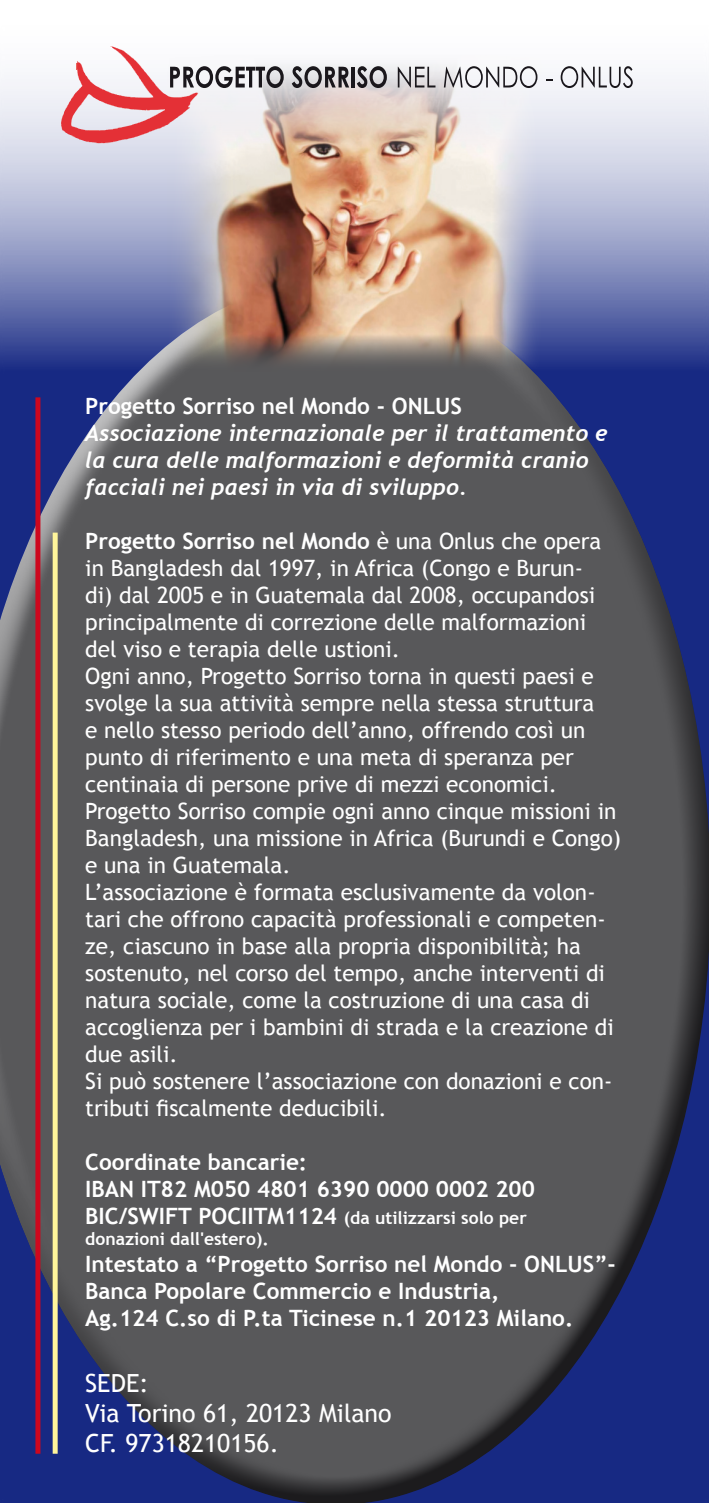
<style>
.page{position:relative;width:709px;height:1503px;background:#fff}
.page>*{position:absolute;margin:0;border:0;box-sizing:border-box;transform-origin:0 0}
.t1{font:25px/30px "Trebuchet MS";color:#fff}
.t2{font:22.5px/27px "Trebuchet MS";color:#fff}
.t3{font:700 22.5px/27px "Trebuchet MS";color:#fff}
.t4{font:italic 700 22.5px/27px "Trebuchet";color:#fff}
.t5{font:700 17.5px/21px "Trebuchet MS";color:#fff}
.s1{font-weight:700}
.s2{font-size:22.5px}
</style>
<div class="page">
<svg style="left:0;top:68px;width:709px;height:212px;background:#c0c5dd"></svg>
<div style="left:0;top:279px;width:620px;height:1029px;background:#fff;opacity:.75"></div>
<div style="left:0;top:379px;width:709px;height:1123px;background:#1a171c;opacity:.75"></div>
<img style="left:160px;top:63px;width:389px;height:314px">
<svg style="left:61px;top:46px;width:223px;height:97px"></svg>
<svg style="left:292px;top:66px;width:57px;height:22px"></svg>
<hr style="left:351px;top:67px;width:4px;height:20px;background:#1a171c">
<svg style="left:357px;top:66px;width:30px;height:22px"></svg>
<svg style="left:398px;top:67px;width:37px;height:20px"></svg>
<svg style="left:444px;top:66px;width:93px;height:22px"></svg>
<svg style="left:546px;top:79px;width:6px;height:2px"></svg>
<svg style="left:560px;top:66px;width:72px;height:22px"></svg>
<div style="left:53px;top:532px;width:5px;height:921px;background:#fff59b"></div>
<div style="left:35px;top:397px;width:5px;height:1056px;background:#cd071e"></div>
<p class="t3" style="left:85px;top:392px;width:378px">Progetto Sorriso nel Mondo - ONLUS</p>
<p class="t4" style="left:85px;top:419px;width:523px">Associazione internazionale per il trattamento e la cura delle malformazioni e deformità cranio facciali nei paesi in via di sviluppo.</p>
<p class="t2" style="left:85px;top:528px;width:537px"><span class="s1">Progetto Sorriso nel Mondo</span> è una Onlus che opera in Bangladesh dal 1997, in Africa (Congo e Burun-<br>di) dal 2005 e in Guatemala dal 2008, occupandosi principalmente di correzione delle malformazioni del viso e terapia delle ustioni.<br>Ogni anno, Progetto Sorriso torna in questi paesi e svolge la sua attività sempre nella stessa struttura<br>e nello stesso periodo dell’anno, offrendo così un punto di riferimento e una meta di speranza per centinaia di persone prive di mezzi economici.<br>Progetto Sorriso compie ogni anno cinque missioni in Bangladesh, una missione in Africa (Burundi e Congo) e una in Guatemala.<br>L’associazione è formata esclusivamente da volon&shy;tari che offrono capacità professionali e competen&shy;ze, ciascuno in base alla propria disponibilità; ha sostenuto, nel corso del tempo, anche interventi di natura sociale, come la costruzione di una casa di accoglienza per i bambini di strada e la creazione di due asili.<br>Si può sostenere l’associazione con donazioni e con&shy;tributi fiscalmente deducibili.</p>
<p class="t3" style="left:85px;top:1148px;width:451px">Coordinate bancarie:<br>IBAN IT82 M050 4801 6390 0000 0002 200</p>
<p class="t5" style="left:85px;top:1207px;width:443px"><span class="s2">BIC/SWIFT POCIITM1124</span> (da utilizzarsi solo per donazioni dall'estero).</p>
<p class="t3" style="left:85px;top:1250px;width:532px">Intestato a “Progetto Sorriso nel Mondo - ONLUS”-<br>Banca Popolare Commercio e Industria,<br>Ag.124 C.so di P.ta Ticinese n.1 20123 Milano.</p>
<p class="t1" style="left:85px;top:1368px;width:308px">SEDE:<br>Via Torino 61, 20123 Milano<br>CF. 97318210156.</p>
</div>
